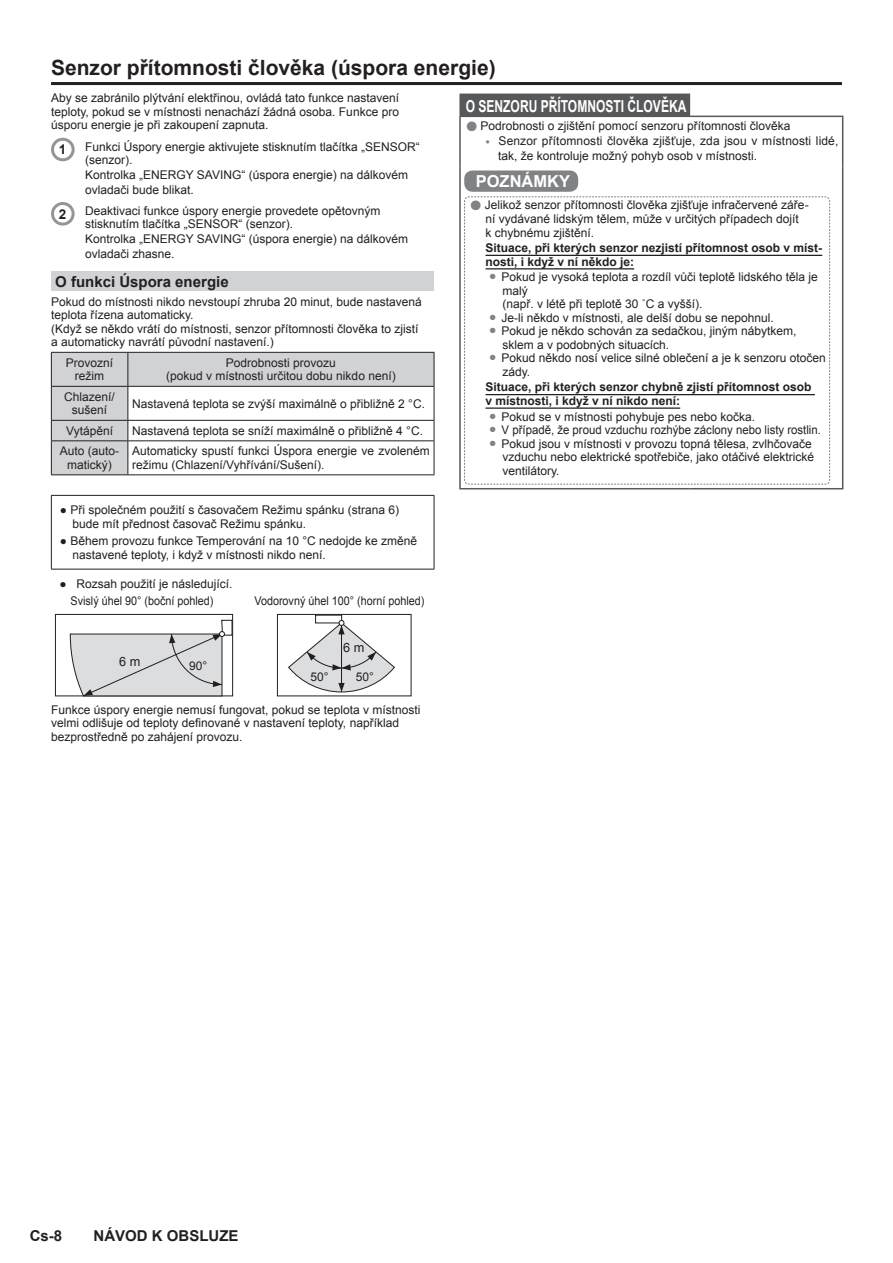
<style>
.page{position:relative;width:893px;height:1263px;background:#fff}
.page>*{position:absolute;margin:0;border:0;box-sizing:border-box;transform-origin:0 0}
.t1{font:700 21px "Arial";color:#231f20}
.t2{font:700 16.5px "Arial";color:#fff;scale:.73 1}
.t3{font:700 16.5px "Arial";color:#fff}
.t4{font:700 15px "Arial";color:#231f20}
.t5{font:700 13.5px "Arial";color:#231f20}
.t6{font:12.75px "Arial";color:#231f20}
.t7{font:12px/13.5px "Arial";color:#231f20}
.t8{font:700 12px/13.5px "Arial";color:#231f20}
.t9{font:12px "Arial";color:#231f20;scale:.95 1}
.t10{font:12px "Arial";color:#231f20;scale:.9 1}
.s1{color:#808285}
.s2{font-size:7.5px;color:#808285}
</style>
<div class="page">
<hr style="left:51px;top:82px;width:791px;height:3px;background:#231f20">
<div style="left:51px;top:138px;width:24px;height:23px;border:3px solid #939598;border-radius:50%"></div>
<div style="left:51px;top:202px;width:24px;height:24px;border:3px solid #939598;border-radius:50%"></div>
<div style="left:51px;top:271px;width:383px;height:20px;background:#d1d2d4"></div>
<svg style="left:52px;top:353px;width:382px;height:121px"></svg>
<hr style="left:51px;top:352px;width:77px;height:1px;background:#231f20">
<hr style="left:51px;top:353px;width:1px;height:33px;background:#231f20">
<hr style="left:128px;top:352px;width:306px;height:1px;background:#231f20">
<hr style="left:434px;top:353px;width:1px;height:33px;background:#231f20">
<hr style="left:51px;top:386px;width:77px;height:1px;background:#231f20">
<hr style="left:51px;top:387px;width:1px;height:33px;background:#231f20">
<hr style="left:128px;top:386px;width:306px;height:1px;background:#231f20">
<hr style="left:434px;top:387px;width:1px;height:33px;background:#231f20">
<hr style="left:51px;top:420px;width:77px;height:1px;background:#231f20">
<svg style="left:51px;top:421px;width:1px;height:19px"></svg>
<hr style="left:128px;top:420px;width:306px;height:1px;background:#231f20">
<svg style="left:434px;top:421px;width:1px;height:19px"></svg>
<hr style="left:51px;top:440px;width:77px;height:1px;background:#231f20">
<hr style="left:51px;top:441px;width:1px;height:33px;background:#231f20">
<hr style="left:128px;top:440px;width:306px;height:1px;background:#231f20">
<hr style="left:434px;top:441px;width:1px;height:33px;background:#231f20">
<hr style="left:128px;top:353px;width:1px;height:33px;background:#231f20">
<hr style="left:128px;top:387px;width:1px;height:33px;background:#231f20">
<svg style="left:128px;top:421px;width:1px;height:19px"></svg>
<hr style="left:128px;top:441px;width:1px;height:33px;background:#231f20">
<hr style="left:51px;top:474px;width:77px;height:1px;background:#231f20">
<hr style="left:128px;top:474px;width:306px;height:1px;background:#231f20">
<hr style="left:51px;top:495px;width:383px;height:1px;background:#231f20">
<hr style="left:51px;top:496px;width:1px;height:73px;background:#231f20">
<hr style="left:434px;top:496px;width:1px;height:73px;background:#231f20">
<hr style="left:51px;top:569px;width:383px;height:1px;background:#231f20">
<div style="left:55px;top:614px;width:178px;height:82px;border:1px solid #231f20"></div>
<div style="left:277px;top:614px;width:134px;height:82px;border:1px solid #231f20"></div>
<div style="left:315px;top:615px;width:27px;height:8px;border:1px solid #231f20"></div>
<svg style="left:70px;top:619px;width:163px;height:78px"></svg>
<svg style="left:288px;top:620px;width:107px;height:72px"></svg>
<div style="left:460px;top:94px;width:230px;height:22px;background:#57585a"></div>
<hr style="left:842px;top:117px;width:1px;height:49px;background:#57585a">
<hr style="left:842px;top:166px;width:1px;height:322px;background:#57585a">
<hr style="left:459px;top:94px;width:231px;height:1px;background:#57585a">
<svg style="left:459px;top:95px;width:1px;height:21px"></svg>
<hr style="left:459px;top:116px;width:231px;height:1px;background:#57585a">
<hr style="left:459px;top:117px;width:2px;height:49px;background:#57585a">
<hr style="left:690px;top:116px;width:153px;height:1px;background:#57585a">
<hr style="left:459px;top:166px;width:2px;height:322px;background:#57585a">
<hr style="left:459px;top:488px;width:231px;height:1px;background:#57585a">
<hr style="left:690px;top:488px;width:153px;height:1px;background:#57585a">
<svg style="left:464px;top:196px;width:366px;height:289px"></svg>
<hr style="left:485px;top:255px;width:337px;height:1px;background:#231f20">
<hr style="left:485px;top:268px;width:149px;height:1px;background:#231f20">
<hr style="left:485px;top:394px;width:330px;height:1px;background:#231f20">
<hr style="left:485px;top:407px;width:195px;height:2px;background:#231f20">
<div style="left:464px;top:170px;width:114px;height:22px;background:#808285;border-radius:9px"></div>
<h1 class="t1" style="left:51px;top:53px;width:446px">Senzor přítomnosti člověka (úspora energie)</h1>
<p class="t7" style="left:51px;top:91px;width:350px;text-align:justify">Aby se zabránilo plýtvání elektřinou, ovládá tato funkce nastavení teploty, pokud se v místnosti nenachází žádná osoba. Funkce pro úsporu energie je při zakoupení zapnuta.</p>
<p class="t5" style="left:59px;top:141px;width:9px">1</p>
<p class="t7" style="left:85px;top:140px;width:336px">Funkci Úspory energie aktivujete stisknutím tlačítka „SENSOR“ (senzor).</p>
<p class="t7" style="left:85px;top:168px;width:325px;line-height:15px">Kontrolka „ENERGY SAVING“ (úspora energie) na dálkovém ovladači bude blikat.</p>
<p class="t5" style="left:59px;top:205px;width:9px">2</p>
<p class="t7" style="left:85px;top:204px;width:297px">Deaktivaci funkce úspory energie provedete opětovným stisknutím tlačítka „SENSOR“ (senzor).</p>
<p class="t7" style="left:85px;top:232px;width:325px;line-height:15px">Kontrolka „ENERGY SAVING“ (úspora energie) na dálkovém ovladači zhasne.</p>
<p class="t4" style="left:55px;top:271px;width:175px">O funkci Úspora energie</p>
<p class="t7" style="left:51px;top:295px;width:372px">Pokud do místnosti nikdo nevstoupí zhruba 20 minut, bude nastavená teplota řízena automaticky.<br>(Když se někdo vrátí do místnosti, senzor přítomnosti člověka to zjistí a automaticky navrátí původní nastavení.)</p>
<p class="t7" style="left:66px;top:356px;width:49px;text-align:center">Provozní režim</p>
<p class="t7" style="left:166px;top:356px;width:231px;text-align:center">Podrobnosti provozu<br>(pokud v místnosti určitou dobu nikdo není)</p>
<p class="t7" style="left:64px;top:390px;width:52px;text-align:center">Chlazení/ sušení</p>
<p class="t7" style="left:132px;top:397px;width:294px">Nastavená teplota se zvýší maximálně o přibližně 2 °C.</p>
<p class="t7" style="left:66px;top:424px;width:48px">Vytápění</p>
<p class="t7" style="left:132px;top:424px;width:292px">Nastavená teplota se sníží maximálně o přibližně 4 °C.</p>
<p class="t7" style="left:60px;top:445px;width:61px;text-align:center">Auto (auto&shy;matický)</p>
<p class="t7" style="left:132px;top:445px;width:299px">Automaticky spustí funkci Úspora energie ve zvoleném režimu (Chlazení/Vyhřívání/Sušení).</p>
<p class="t7" style="left:73px;top:503px;width:328px;text-indent:-13px">● Při společném použití s časovačem Režimu spánku (strana 6) bude mít přednost časovač Režimu spánku.</p>
<p class="t7" style="left:73px;top:535px;width:346px;text-indent:-13px">● Během provozu funkce Temperování na 10 °C nedojde ke změně nastavené teploty, i když v místnosti nikdo není.</p>
<p class="t7" style="left:71px;top:576px;width:164px;line-height:17px;text-indent:-11px">● Rozsah použití je následující.<br>Svislý úhel 90° (boční pohled)</p>
<h2 class="t2" style="left:466px;top:95px;width:304px">O SENZORU PŘÍTOMNOSTI ČLOVĚKA</h2>
<p class="t7" style="left:466px;top:119px;width:326px"><span class="s1">●</span> Podrobnosti o zjištění pomocí senzoru přítomnosti člověka</p>
<p class="t7" style="left:498px;top:134px;width:342px;line-height:15px;text-indent:-13px"><span class="s2">●</span> Senzor přítomnosti člověka zjišťuje, zda jsou v místnosti lidé, tak, že kontroluje možný pohyb osob v místnosti.</p>
<p class="t7" style="left:485px;top:198px;width:325px;text-indent:-15px"><span class="s1">●</span> Jelikož senzor přítomnosti člověka zjišťuje infračervené záře&shy;ní vydávané lidským tělem, může v určitých případech dojít<br>k chybnému zjištění.</p>
<p class="t8" style="left:485px;top:242px;width:338px">Situace, při kterých senzor nezjistí přítomnost osob v míst&shy;nosti, i když v ní někdo je:</p>
<p class="t7" style="left:502px;top:270px;width:317px;text-indent:-13px"><sup>●</sup> Pokud je vysoká teplota a rozdíl vůči teplotě lidského těla je malý<br>(např. v létě při teplotě 30 ˚C a vyšší).</p>
<p class="t7" style="left:490px;top:311px;width:285px"><sup>●</sup> Je-li někdo v místnosti, ale delší dobu se nepohnul.</p>
<p class="t7" style="left:502px;top:324px;width:295px;text-indent:-13px"><sup>●</sup> Pokud je někdo schován za sedačkou, jiným nábytkem, sklem a v podobných situacích.</p>
<p class="t7" style="left:502px;top:351px;width:325px;text-indent:-13px"><sup>●</sup> Pokud někdo nosí velice silné oblečení a je k senzoru otočen zády.</p>
<p class="t8" style="left:485px;top:381px;width:328px">Situace, při kterých senzor chybně zjistí přítomnost osob v místnosti, i když v ní nikdo není:</p>
<p class="t7" style="left:490px;top:410px;width:267px"><sup>●</sup> Pokud se v místnosti pohybuje pes nebo kočka.</p>
<p class="t9" style="left:490px;top:422px;width:350px"><sup>●</sup> V případě, že proud vzduchu rozhýbe záclony nebo listy rostlin.</p>
<p class="t7" style="left:502px;top:437px;width:313px;text-indent:-13px"><sup>●</sup> Pokud jsou v místnosti v provozu topná tělesa, zvlhčovače vzduchu nebo elektrické spotřebiče, jako otáčivé elektrické ventilátory.</p>
<h2 class="t3" style="left:476px;top:170px;width:96px">POZNÁMKY</h2>
<p class="t10" style="left:254px;top:593px;width:190px">Vodorovný úhel 100° (horní pohled)</p>
<p class="t6" style="left:343px;top:639px;width:23px">6 m</p>
<p class="t6" style="left:119px;top:653px;width:23px">6 m</p>
<p class="t7" style="left:189px;top:659px;width:20px">90°</p>
<p class="t7" style="left:310px;top:670px;width:20px">50°</p>
<p class="t7" style="left:356px;top:670px;width:20px">50°</p>
<p class="t7" style="left:51px;top:703px;width:371px">Funkce úspory energie nemusí fungovat, pokud se teplota v místnosti velmi odlišuje od teploty definované v nastavení teploty, například bezprostředně po zahájení provozu.</p>
<p class="t4" style="left:30px;top:1226px;width:34px">Cs-8</p>
<p class="t4" style="left:94px;top:1225px;width:147px">NÁVOD K OBSLUZE</p>
</div>
